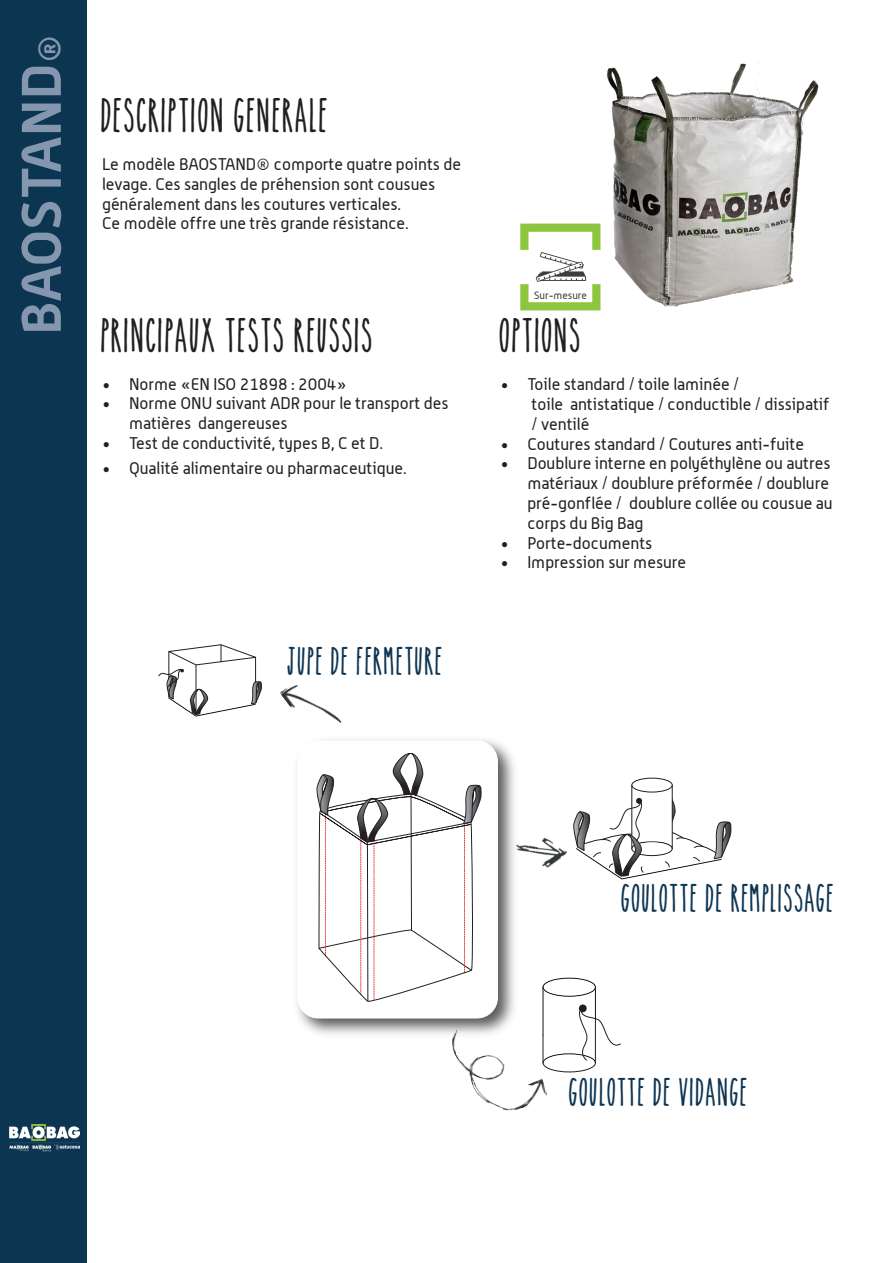
<style>
.page{position:relative;width:893px;height:1263px;background:#fff}
.page>*{position:absolute;margin:0;border:0;box-sizing:border-box;transform-origin:0 0}
.t1{font:700 54.75px "Alwyn";color:#8597ae;scale:1.05 1}
.t2{font:33px "The Skinnybold";color:#231f20}
.t3{font:27px "The Skinnybold";color:#0e3552}
.t4{font:16.5px/19.8px "Alwyn";color:#231f20}
.t5{font:10.5px "Alwyn";color:#3e3e3f}
.s1{font-size:31.95px}
</style>
<div class="page">
<div style="left:0;top:0;width:86px;height:1263px;background:#0c3552"></div>
<img style="left:9px;top:1124px;width:70px;height:28px">
<svg style="left:520px;top:224px;width:80px;height:86px"></svg>
<div style="left:543px;top:978px;width:53px;height:18px;border:1px dashed #231f20;border-radius:50%"></div>
<svg style="left:542px;top:987px;width:79px;height:85px"></svg>
<img style="left:296px;top:739px;width:219px;height:296px">
<div style="left:298px;top:741px;width:199px;height:277px;background:#fff;border-radius:20px"></div>
<div style="left:298px;top:741px;width:200px;height:277px;border:1px solid #fff;border-radius:20px"></div>
<svg style="left:316px;top:753px;width:166px;height:248px"></svg>
<svg style="left:158px;top:644px;width:104px;height:72px"></svg>
<svg style="left:633px;top:788px;width:39px;height:3px"></svg>
<div style="left:632px;top:778px;width:40px;height:14px;border:1px solid #231f20;border-radius:50%"></div>
<hr style="left:672px;top:785px;width:1px;height:64px;background:#231f20">
<hr style="left:632px;top:785px;width:1px;height:64px;background:#231f20">
<svg style="left:573px;top:791px;width:159px;height:88px"></svg>
<img style="left:452px;top:1027px;width:95px;height:84px">
<img style="left:280px;top:684px;width:61px;height:57px">
<img style="left:516px;top:838px;width:51px;height:30px">
<img style="left:607px;top:62px;width:212px;height:245px">
<p class="t1" style="left:7px;top:335px;width:287px;rotate:-90deg">BAOSTAND<span class="s1">®</span></p>
<p class="t2" style="left:102px;top:97px;width:230px">DESCRIPTION GENERALE</p>
<p class="t4" style="left:102px;top:154px;width:361px">Le modèle BAOSTAND® comporte quatre points de</p>
<p class="t4" style="left:102px;top:174px;width:335px">levage. Ces sangles de préhension sont cousues</p>
<p class="t4" style="left:102px;top:193px;width:301px">généralement dans les coutures verticales.</p>
<p class="t4" style="left:102px;top:213px;width:308px">Ce modèle offre une très grande résistance.</p>
<p class="t2" style="left:102px;top:317px;width:275px">PRINCIPAUX TESTS REUSSIS</p>
<p class="t4" style="left:102px;top:373px;width:247px">• Norme «EN ISO 21898 : 2004»</p>
<p class="t4" style="left:129px;top:393px;width:321px;text-indent:-27px">• Norme ONU suivant ADR pour le transport des matières dangereuses</p>
<p class="t4" style="left:102px;top:433px;width:283px">• Test de conductivité, types B, C et D.</p>
<p class="t4" style="left:102px;top:458px;width:306px">• Qualité alimentaire ou pharmaceutique.</p>
<p class="t3" style="left:288px;top:646px;width:158px">JUPE DE FERMETURE</p>
<p class="t5" style="left:534px;top:289px;width:54px">Sur-mesure</p>
<p class="t2" style="left:500px;top:318px;width:85px">OPTIONS</p>
<p class="t4" style="left:500px;top:374px;width:240px">• Toile standard / toile laminée /</p>
<p class="t4" style="left:531px;top:394px;width:300px">toile antistatique / conductible / dissipatif</p>
<p class="t4" style="left:531px;top:414px;width:59px">/ ventilé</p>
<p class="t4" style="left:500px;top:433px;width:305px">• Coutures standard / Coutures anti-fuite</p>
<p class="t4" style="left:527px;top:453px;width:307px;text-indent:-27px">• Doublure interne en polyéthylène ou autres matériaux / doublure préformée / doublure pré-gonflée / doublure collée ou cousue au corps du Big Bag</p>
<p class="t4" style="left:500px;top:532px;width:154px">• Porte-documents</p>
<p class="t4" style="left:500px;top:552px;width:187px">• Impression sur mesure</p>
<p class="t3" style="left:622px;top:884px;width:215px">GOULOTTE DE REMPLISSAGE</p>
<p class="t3" style="left:570px;top:1078px;width:181px">GOULOTTE DE VIDANGE</p>
</div>
